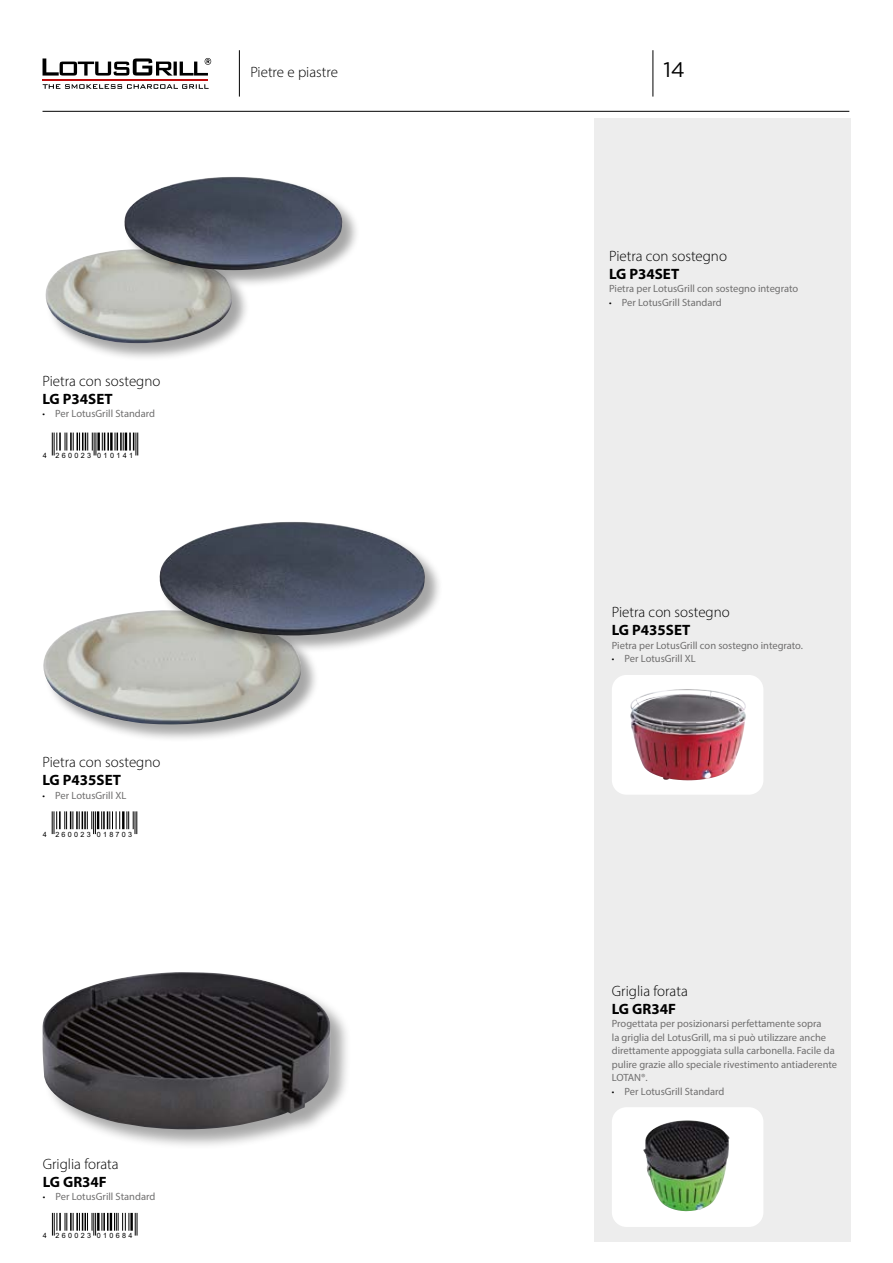
<style>
.page{position:relative;width:893px;height:1263px;background:#fff}
.page>*{position:absolute;margin:0;border:0;box-sizing:border-box;transform-origin:0 0}
.t1{font:21px "Gotham";color:#000}
.t2{font:300 15px "Myriad Pro";color:#000}
.t3{font:700 15px "Myriad Pro";color:#000}
.t4{font:10.5px/13.5px "Myriad Pro";color:#706f6f}
.t5{font:7.2px "Arial";letter-spacing:.32em;color:#000}
.s1{font-weight:300;font-stretch:condensed;color:#000}
</style>
<div class="page">
<hr style="left:43px;top:111px;width:806px;height:1px;background:#000">
<hr style="left:653px;top:50px;width:1px;height:47px;background:#000">
<hr style="left:43px;top:79px;width:165px;height:2px;background:#c00d0e">
<svg style="left:43px;top:84px;width:166px;height:5px"></svg>
<svg style="left:43px;top:58px;width:168px;height:18px"></svg>
<div style="left:594px;top:118px;width:256px;height:1124px;background:#ededed"></div>
<hr style="left:239px;top:50px;width:1px;height:47px;background:#000">
<div style="left:45px;top:249px;width:205px;height:112px;background:#000;opacity:.35"></div>
<img style="left:45px;top:249px;width:201px;height:94px">
<div style="left:43px;top:610px;width:276px;height:132px;background:#000;opacity:.35"></div>
<img style="left:43px;top:610px;width:260px;height:114px">
<div style="left:124px;top:177px;width:236px;height:111px;background:#000;opacity:.35"></div>
<img style="left:124px;top:177px;width:218px;height:93px">
<div style="left:160px;top:522px;width:283px;height:132px;background:#000;opacity:.35"></div>
<img style="left:159px;top:522px;width:266px;height:113px">
<div style="left:42px;top:971px;width:309px;height:179px;background:#000;opacity:.35"></div>
<img style="left:42px;top:972px;width:290px;height:157px">
<div style="left:612px;top:1107px;width:151px;height:120px;background:#fff;border-radius:15px"></div>
<img style="left:643px;top:1120px;width:87px;height:91px">
<div style="left:612px;top:675px;width:151px;height:120px;background:#fff;border-radius:15px"></div>
<img style="left:630px;top:689px;width:116px;height:91px">
<svg style="left:52px;top:433px;width:57px;height:22px"></svg>
<hr style="left:110px;top:433px;width:3px;height:18px;background:#000">
<svg style="left:115px;top:433px;width:23px;height:22px"></svg>
<svg style="left:52px;top:811px;width:68px;height:23px"></svg>
<hr style="left:122px;top:811px;width:3px;height:18px;background:#000">
<svg style="left:127px;top:811px;width:10px;height:23px"></svg>
<svg style="left:52px;top:1213px;width:44px;height:22px"></svg>
<hr style="left:97px;top:1213px;width:3px;height:18px;background:#000">
<svg style="left:102px;top:1213px;width:36px;height:22px"></svg>
<h2 class="t2" style="left:43px;top:372px;width:119px">Pietra con sostegno</h2>
<h2 class="t3" style="left:43px;top:389px;width:72px">LG P34SET</h2>
<p class="t4" style="left:43px;top:407px;width:114px"><span class="s1">•</span> Per LotusGrill Standard</p>
<p class="t5" style="left:43px;top:451px;width:92px">4 260023 010141</p>
<h2 class="t2" style="left:43px;top:753px;width:119px">Pietra con sostegno</h2>
<h2 class="t3" style="left:43px;top:770px;width:80px">LG P435SET</h2>
<p class="t4" style="left:43px;top:788px;width:85px"><span class="s1">•</span> Per LotusGrill XL</p>
<p class="t5" style="left:43px;top:829px;width:91px">4 260023 018703</p>
<h2 class="t2" style="left:43px;top:1154px;width:77px">Griglia forata</h2>
<h2 class="t3" style="left:43px;top:1172px;width:66px">LG GR34F</h2>
<p class="t4" style="left:43px;top:1189px;width:114px"><span class="s1">•</span> Per LotusGrill Standard</p>
<p class="t5" style="left:43px;top:1231px;width:91px">4 260023 010684</p>
<h2 class="t2" style="left:250px;top:63px;width:89px">Pietre e piastre</h2>
<h1 class="t1" style="left:663px;top:58px;width:23px">14</h1>
<h2 class="t2" style="left:609px;top:247px;width:119px">Pietra con sostegno</h2>
<h2 class="t3" style="left:609px;top:264px;width:72px">LG P34SET</h2>
<p class="t4" style="left:609px;top:282px;width:191px">Pietra per LotusGrill con sostegno integrato</p>
<p class="t4" style="left:609px;top:295px;width:114px"><span class="s1">•</span> Per LotusGrill Standard</p>
<h2 class="t2" style="left:612px;top:603px;width:119px">Pietra con sostegno</h2>
<h2 class="t3" style="left:612px;top:620px;width:80px">LG P435SET</h2>
<p class="t4" style="left:612px;top:638px;width:193px">Pietra per LotusGrill con sostegno integrato.</p>
<p class="t4" style="left:612px;top:652px;width:85px"><span class="s1">•</span> Per LotusGrill XL</p>
<h2 class="t2" style="left:612px;top:982px;width:77px">Griglia forata</h2>
<h2 class="t3" style="left:612px;top:999px;width:66px">LG GR34F</h2>
<p class="t4" style="left:612px;top:1017px;width:227px">Progettata per posizionarsi perfettamente sopra<br>la griglia del LotusGrill, ma si può utilizzare anche direttamente appoggiata sulla carbonella. Facile da pulire grazie allo speciale rivestimento antiaderente LOTAN®.</p>
<p class="t4" style="left:612px;top:1084px;width:114px"><span class="s1">•</span> Per LotusGrill Standard</p>
</div>
